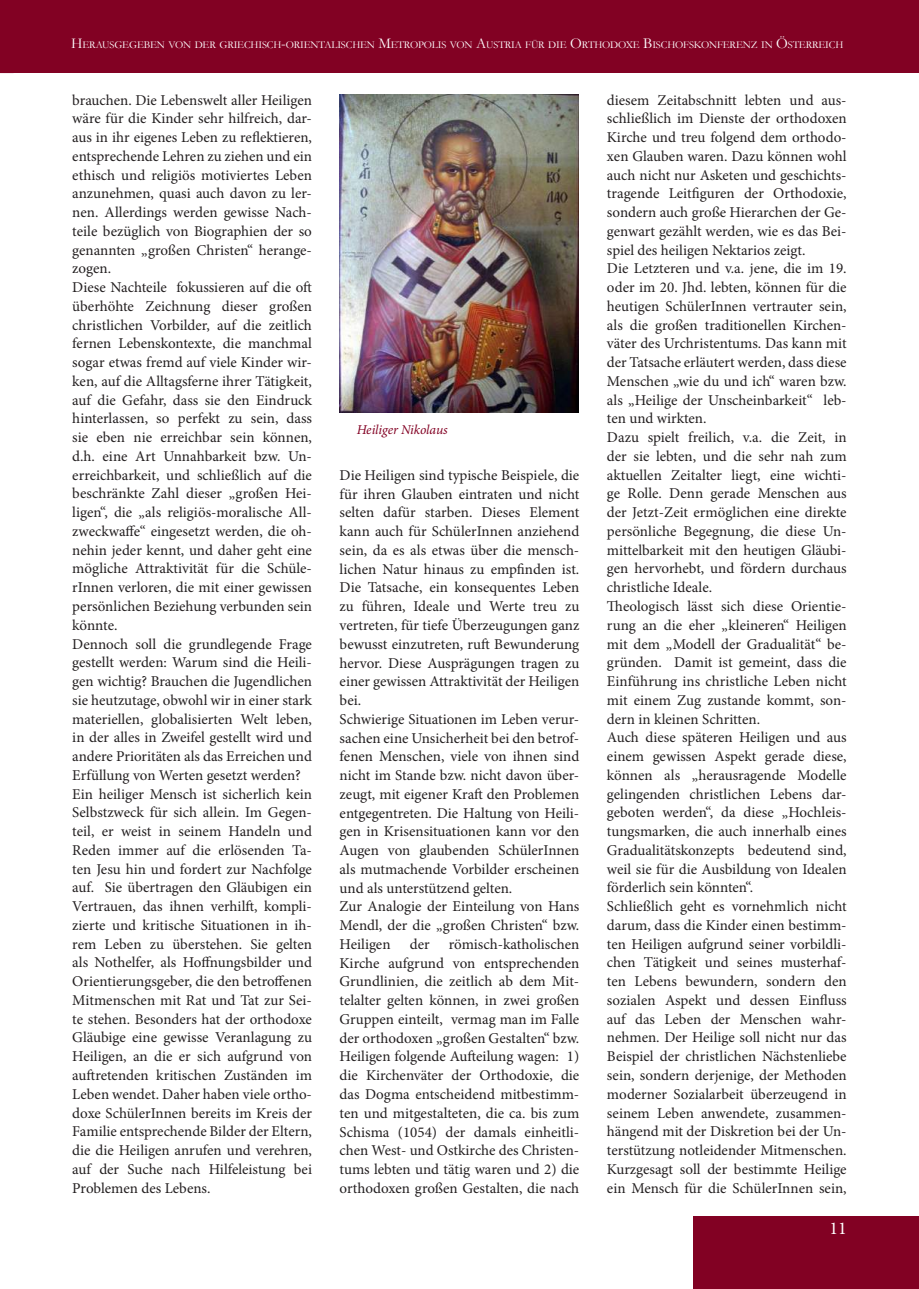
<style>
.page{position:relative;width:919px;height:1289px;background:#fff}
.page>*{position:absolute;margin:0;border:0;box-sizing:border-box;transform-origin:0 0}
.t1{font:18px "Minion Pro";color:#fff}
.t2{font:15px/18.8px "Minion Pro";color:#231f20}
.t3{font:italic 13.5px "Minion Pro";color:#820123}
.t4{font:10.5px "Garamond";letter-spacing:-.015em;color:#fff}
.s1{font-size:15px}
</style>
<div class="page">
<svg style="left:0;top:0;width:14px;height:73px"></svg>
<div style="left:13px;top:0;width:905px;height:72px;background:#820123"></div>
<div style="left:693px;top:1216px;width:225px;height:72px;background:#820123"></div>
<img style="left:339px;top:95px;width:239px;height:317px">
<p class="t4" style="left:71px;top:37px;width:773px"><span class="s1">H</span>ERAUSGEGEBEN VON DER GRIECHISCH<span class="s1">-</span>ORIENTALISCHEN <span class="s1">M</span>ETROPOLIS VON <span class="s1">A</span>USTRIA FÜR DIE <span class="s1">O</span>RTHODOXE <span class="s1">B</span>ISCHOFSKONFERENZ IN <span class="s1">Ö</span>STERREICH</p>
<p class="t2" style="left:72px;top:90px;width:241px">brauchen. Die Lebenswelt aller Heiligen wäre für die Kinder sehr hilfreich, dar&shy;aus in ihr eigenes Leben zu reflektieren, entsprechende Lehren zu ziehen und ein ethisch und religiös motiviertes Leben anzunehmen, quasi auch davon zu ler&shy;nen. Allerdings werden gewisse Nach&shy;teile bezüglich von Biographien der so genannten „großen Christen“ herange&shy;zogen.<br>Diese Nachteile fokussieren auf die oft überhöhte Zeichnung dieser großen christlichen Vorbilder, auf die zeitlich fernen Lebenskontexte, die manchmal sogar etwas fremd auf viele Kinder wir&shy;ken, auf die Alltagsferne ihrer Tätigkeit, auf die Gefahr, dass sie den Eindruck hinterlassen, so perfekt zu sein, dass sie eben nie erreichbar sein können, d.h. eine Art Unnahbarkeit bzw. Un&shy;erreichbarkeit, und schließlich auf die beschränkte Zahl dieser „großen Hei&shy;ligen“, die „als religiös-moralische All&shy;zweckwaffe“ eingesetzt werden, die oh&shy;nehin jeder kennt, und daher geht eine mögliche Attraktivität für die Schüle&shy;rInnen verloren, die mit einer gewissen persönlichen Beziehung verbunden sein könnte.<br>Dennoch soll die grundlegende Frage gestellt werden: Warum sind die Heili&shy;gen wichtig? Brauchen die Jugendlichen sie heutzutage, obwohl wir in einer stark materiellen, globalisierten Welt leben, in der alles in Zweifel gestellt wird und andere Prioritäten als das Erreichen und Erfüllung von Werten gesetzt werden?<br>Ein heiliger Mensch ist sicherlich kein Selbstzweck für sich allein. Im Gegen&shy;teil, er weist in seinem Handeln und Reden immer auf die erlösenden Ta&shy;ten Jesu hin und fordert zur Nachfolge auf. Sie übertragen den Gläubigen ein Vertrauen, das ihnen verhilft, kompli&shy;zierte und kritische Situationen in ih&shy;rem Leben zu überstehen. Sie gelten als Nothelfer, als Hoffnungsbilder und Orientierungsgeber, die den betroffenen Mitmenschen mit Rat und Tat zur Sei&shy;te stehen. Besonders hat der orthodoxe Gläubige eine gewisse Veranlagung zu Heiligen, an die er sich aufgrund von auftretenden kritischen Zuständen im Leben wendet. Daher haben viele ortho&shy;doxe SchülerInnen bereits im Kreis der Familie entsprechende Bilder der Eltern, die die Heiligen anrufen und verehren, auf der Suche nach Hilfeleistung bei Problemen des Lebens.</p>
<p class="t3" style="left:356px;top:420px;width:93px">Heiliger Nikolaus</p>
<p class="t2" style="left:339px;top:466px;width:241px">Die Heiligen sind typische Beispiele, die für ihren Glauben eintraten und nicht selten dafür starben. Dieses Element kann auch für SchülerInnen anziehend sein, da es als etwas über die mensch&shy;lichen Natur hinaus zu empfinden ist.<br>Die Tatsache, ein konsequentes Leben zu führen, Ideale und Werte treu zu vertreten, für tiefe Überzeugungen ganz bewusst einzutreten, ruft Bewunderung hervor. Diese Ausprägungen tragen zu einer gewissen Attraktivität der Heiligen bei.<br>Schwierige Situationen im Leben verur&shy;sachen eine Unsicherheit bei den betrof&shy;fenen Menschen, viele von ihnen sind nicht im Stande bzw. nicht davon über&shy;zeugt, mit eigener Kraft den Problemen entgegentreten. Die Haltung von Heili&shy;gen in Krisensituationen kann vor den Augen von glaubenden SchülerInnen als mutmachende Vorbilder erscheinen und als unterstützend gelten.<br>Zur Analogie der Einteilung von Hans Mendl, der die „großen Christen“ bzw.<br>Heiligen</p>
<p class="t2" style="left:339px;top:934px;width:241px;text-align:justify;text-indent:109px">römisch-katholischen Kirche aufgrund von entsprechenden Grundlinien, die zeitlich ab dem Mit&shy;telalter gelten können, in zwei großen Gruppen einteilt, vermag man im Falle der orthodoxen „großen Gestalten“ bzw.<br>Heiligen folgende Aufteilung wagen: 1) die Kirchenväter der Orthodoxie, die das Dogma entscheidend mitbestimm&shy;ten und mitgestalteten, die ca. bis zum Schisma (1054) der damals einheitli&shy;chen West- und Ostkirche des Christen&shy;tums lebten und tätig waren und 2) die orthodoxen großen Gestalten, die nach</p>
<p class="t2" style="left:410px;top:934px;width:21px">der</p>
<p class="t2" style="left:607px;top:90px;width:241px">diesem Zeitabschnitt lebten und aus&shy;schließlich im Dienste der orthodoxen Kirche und treu folgend dem orthodo&shy;xen Glauben waren. Dazu können wohl auch nicht nur Asketen und geschichts&shy;tragende Leitfiguren der Orthodoxie, sondern auch große Hierarchen der Ge&shy;genwart gezählt werden, wie es das Bei&shy;spiel des heiligen Nektarios zeigt.<br>Die Letzteren und v.a. jene, die im 19. oder im 20. Jhd. lebten, können für die heutigen SchülerInnen vertrauter sein, als die großen traditionellen Kirchen&shy;väter des Urchristentums. Das kann mit der Tatsache erläutert werden, dass diese Menschen „wie du und ich“ waren bzw. als „Heilige der Unscheinbarkeit“ leb&shy;ten und wirkten.<br>Dazu spielt freilich, v.a. die Zeit, in der sie lebten, und die sehr nah zum aktuellen Zeitalter liegt, eine wichti&shy;ge Rolle. Denn gerade Menschen aus der Jetzt-Zeit ermöglichen eine direkte persönliche Begegnung, die diese Un&shy;mittelbarkeit mit den heutigen Gläubi&shy;gen hervorhebt, und fördern durchaus christliche Ideale.<br>Theologisch lässt sich diese Orientie&shy;rung an die eher „kleineren“ Heiligen mit dem „Modell der Gradualität“ be&shy;gründen. Damit ist gemeint, dass die Einführung ins christliche Leben nicht mit einem Zug zustande kommt, son&shy;dern in kleinen Schritten.<br>Auch diese späteren Heiligen und aus einem gewissen Aspekt gerade diese, können als „herausragende Modelle gelingenden christlichen Lebens dar&shy;geboten werden“, da diese „Hochleis&shy;tungsmarken, die auch innerhalb eines Gradualitätskonzepts bedeutend sind, weil sie für die Ausbildung von Idealen förderlich sein könnten“.<br>Schließlich geht es vornehmlich nicht darum, dass die Kinder einen bestimm&shy;ten Heiligen aufgrund seiner vorbildli&shy;chen Tätigkeit und seines musterhaf&shy;ten Lebens bewundern, sondern den sozialen Aspekt und dessen Einfluss auf das Leben der Menschen wahr&shy;nehmen. Der Heilige soll nicht nur das Beispiel der christlichen Nächstenliebe sein, sondern derjenige, der Methoden moderner Sozialarbeit überzeugend in seinem Leben anwendete, zusammen&shy;hängend mit der Diskretion bei der Un&shy;terstützung notleidender Mitmenschen.<br>Kurzgesagt soll der bestimmte Heilige ein Mensch für die SchülerInnen sein,</p>
<p class="t1" style="left:829px;top:1216px;width:19px">11</p>
</div>
